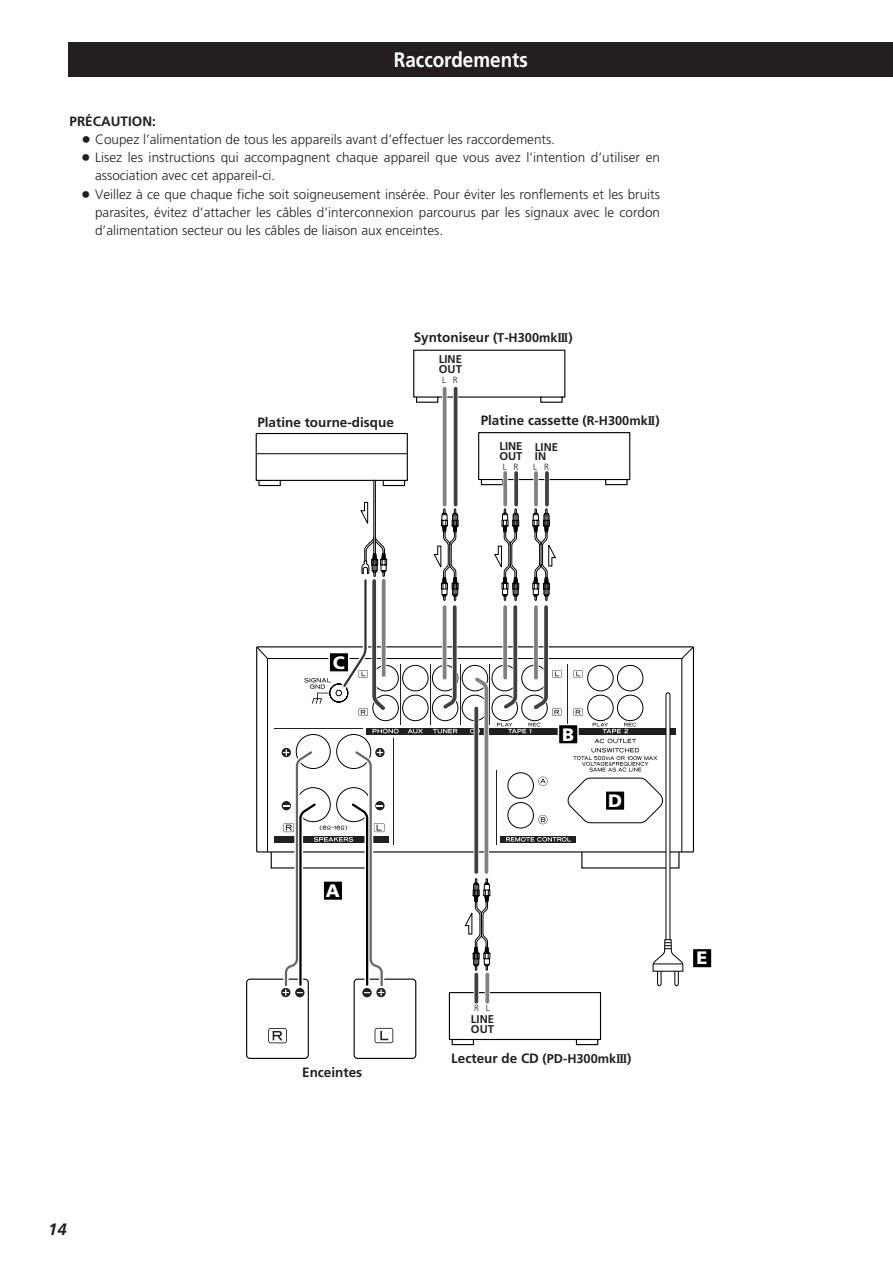
<style>
.page{position:relative;width:893px;height:1262px;background:#fff}
.page>*{position:absolute;margin:0;border:0;box-sizing:border-box;transform-origin:0 0}
.t1{font:700 21px "Frutiger";color:#fff;scale:.9 1}
.t2{font:900 18px "Frutiger";color:#fff}
.t3{font:italic 700 16.5px "Frutiger";color:#231f20}
.t4{font:300 13.5px "Frutiger";color:#231f20}
.t5{font:700 13.5px "Frutiger";color:#231f20}
.t6{font:700 11.25px/9.8px "Frutiger";color:#231f20}
.t7{font:300 9px "Frutiger";color:#231f20}
.s1{font-family:"Teac Font";font-weight:400}
.s2{font-size:12.75px}
.s3{font-family:"Belwe";font-weight:500;font-size:12.75px}
</style>
<div class="page">
<div style="left:68px;top:43px;width:824px;height:34px;background:#231f20"></div>
<svg style="left:256px;top:646px;width:437px;height:206px"></svg>
<svg style="left:478px;top:432px;width:153px;height:54px"></svg>
<div style="left:544px;top:473px;width:5px;height:31px;background:#fff"></div>
<svg style="left:545px;top:473px;width:4px;height:29px"></svg>
<div style="left:533px;top:473px;width:5px;height:31px;background:#fff"></div>
<hr style="left:534px;top:473px;width:4px;height:31px;background:#878787">
<svg style="left:413px;top:349px;width:153px;height:54px"></svg>
<div style="left:246px;top:978px;width:63px;height:81px;border:1px solid #000;border-radius:3px"></div>
<div style="left:353px;top:978px;width:63px;height:81px;border:1px solid #000;border-radius:3px"></div>
<svg style="left:513px;top:473px;width:6px;height:29px"></svg>
<svg style="left:514px;top:473px;width:4px;height:29px"></svg>
<svg style="left:502px;top:473px;width:6px;height:29px"></svg>
<svg style="left:503px;top:473px;width:4px;height:29px"></svg>
<div style="left:453px;top:389px;width:5px;height:115px;background:#9f9f9f"></div>
<svg style="left:453px;top:389px;width:4px;height:113px"></svg>
<svg style="left:442px;top:389px;width:5px;height:113px"></svg>
<hr style="left:443px;top:389px;width:3px;height:115px;background:#808080">
<svg style="left:255px;top:432px;width:153px;height:54px"></svg>
<hr style="left:256px;top:453px;width:151px;height:1px;background:#000">
<svg style="left:268px;top:502px;width:415px;height:543px"></svg>
<div style="left:604px;top:790px;width:21px;height:21px;background:#000;border:2px solid #fff"></div>
<div style="left:691px;top:947px;width:21px;height:21px;background:#000;border:2px solid #fff"></div>
<div style="left:557px;top:723px;width:21px;height:22px;background:#000;border:2px solid #fff"></div>
<div style="left:328px;top:652px;width:21px;height:21px;background:#000;border:2px solid #fff"></div>
<div style="left:322px;top:880px;width:21px;height:21px;background:#000;border:2px solid #fff"></div>
<h1 class="t1" style="left:394px;top:51px;width:150px">Raccordements</h1>
<p class="t5" style="left:70px;top:116px;width:88px">PRÉCAUTION:</p>
<p class="t4" style="left:82px;top:134px;width:474px"><span class="s1">&lt;</span> Coupez l’alimentation de tous les appareils avant d’effectuer les raccordements.</p>
<p class="t4" style="left:82px;top:152px;width:579px"><span class="s1">&lt;</span> Lisez les instructions qui accompagnent chaque appareil que vous avez l’intention d’utiliser en</p>
<p class="t4" style="left:95px;top:170px;width:181px">association avec cet appareil-ci.</p>
<p class="t4" style="left:82px;top:188px;width:579px"><span class="s1">&lt;</span> Veillez à ce que chaque fiche soit soigneusement insérée. Pour éviter les ronflements et les bruits</p>
<p class="t4" style="left:95px;top:206px;width:566px">parasites, évitez d’attacher les câbles d’interconnexion parcourus par les signaux avec le cordon</p>
<p class="t4" style="left:95px;top:224px;width:349px">d’alimentation secteur ou les câbles de liaison aux enceintes.</p>
<p class="t5" style="left:413px;top:332px;width:160px">Syntoniseur <span class="s2">(T-H300mk</span><span class="s3">III</span><span class="s2">)</span></p>
<p class="t5" style="left:257px;top:417px;width:138px">Platine tourne-disque</p>
<p class="t6" style="left:439px;top:355px;width:25px">LINE<br>OUT</p>
<p class="t7" style="left:442px;top:376px;width:17px">L R</p>
<p class="t5" style="left:480px;top:415px;width:180px">Platine cassette <span class="s2">(R-H300mk</span><span class="s3">II</span><span class="s2">)</span></p>
<p class="t6" style="left:499px;top:442px;width:25px">LINE<br>OUT</p>
<p class="t6" style="left:535px;top:442px;width:25px">LINE<br>IN</p>
<p class="t7" style="left:502px;top:463px;width:17px">L R</p>
<p class="t7" style="left:533px;top:463px;width:17px">L R</p>
<p class="t3" style="left:48px;top:1222px;width:20px">14</p>
<h2 class="t2" style="left:333px;top:655px;width:14px">C</h2>
<h2 class="t2" style="left:326px;top:883px;width:16px">A</h2>
<p class="t5" style="left:302px;top:1067px;width:61px">Enceintes</p>
<h2 class="t2" style="left:562px;top:727px;width:14px">B</h2>
<h2 class="t2" style="left:608px;top:793px;width:16px">D</h2>
<p class="t7" style="left:474px;top:1004px;width:17px">R L</p>
<p class="t6" style="left:471px;top:1015px;width:25px">LINE<br>OUT</p>
<p class="t5" style="left:451px;top:1052px;width:182px">Lecteur de CD <span class="s2">(PD-H300mk</span><span class="s3">III</span><span class="s2">)</span></p>
<h2 class="t2" style="left:696px;top:951px;width:12px">E</h2>
</div>
